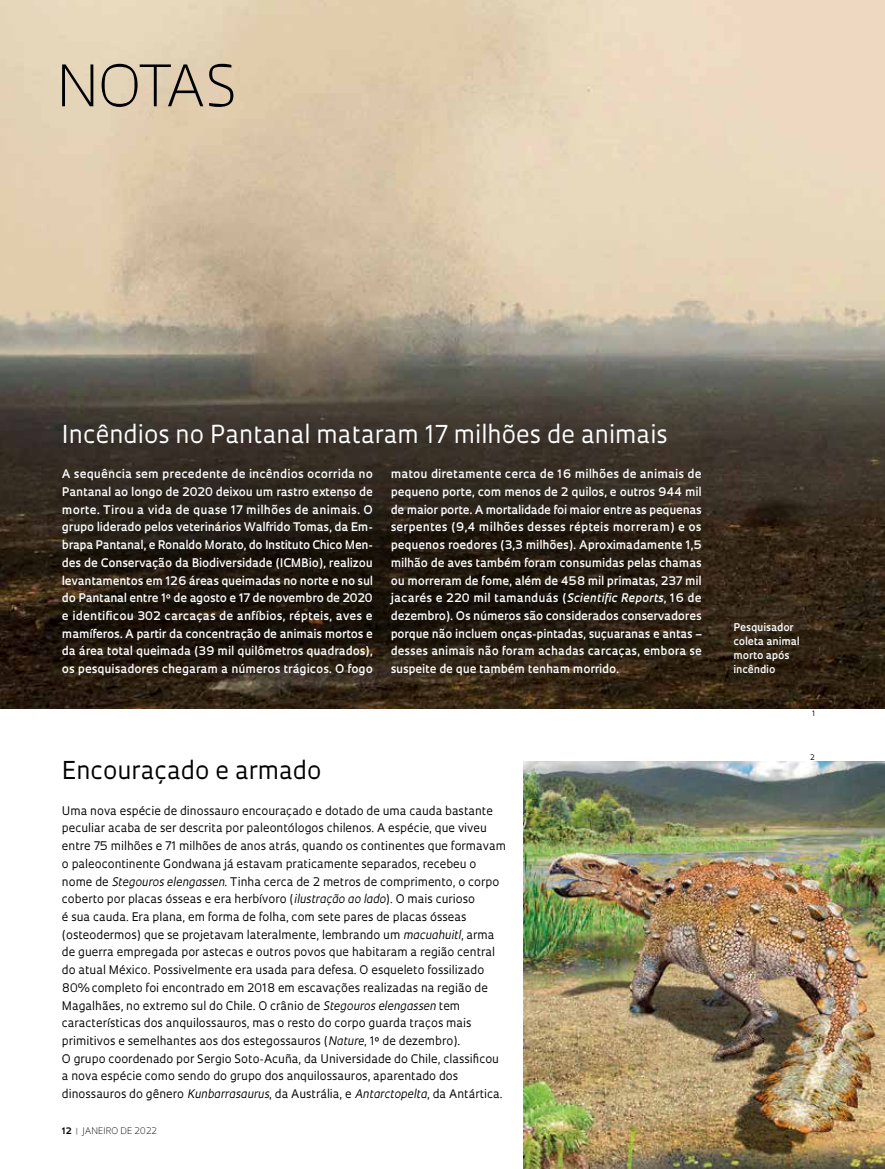
<style>
.page{position:relative;width:885px;height:1169px;background:#fff}
.page>*{position:absolute;margin:0;border:0;box-sizing:border-box;transform-origin:0 0}
.t1{font:300 55.5px "Oculum";letter-spacing:-.035em;color:#000}
.t2{font:24px "Oculum";color:#fff}
.t3{font:24px "Oculum";color:#000}
.t4{font:11.55px/17.7px "Oculum";color:#000}
.t5{font:600 11.55px/17.7px "Oculum";letter-spacing:.01em;color:#fff;text-align:justify}
.t6{font:600 10.35px/14.1px "Oculum";color:#fff}
.t7{font:300 8.7px "Oculum";letter-spacing:.005em;color:#000}
.t8{font:7.35px "Oculum";color:#000}
.s1{font-style:italic}
.s2{font-weight:700}
.s3{font-weight:700;color:#939598}
</style>
<div class="page">
<img style="left:0;top:0;width:885px;height:708px">
<img style="left:524px;top:761px;width:361px;height:407px">
<svg style="left:48px;top:464px;width:663px;height:214px;background:#251c13"></svg>
<h1 class="t1" style="left:57px;top:48px;width:182px">NOTAS</h1>
<h2 class="t2" style="left:62px;top:418px;width:607px">Incêndios no Pantanal mataram 17 milhões de animais</h2>
<p class="t5" style="left:62px;top:464px;width:312px">A sequência sem precedente de incêndios ocorrida no Pantanal ao longo de 2020 deixou um rastro extenso de morte. Tirou a vida de quase 17 milhões de animais. O grupo liderado pelos veterinários Walfrido Tomas, da Em&shy;brapa Pantanal, e Ronaldo Morato, do Instituto Chico Men&shy;des de Conservação da Biodiversidade (ICMBio), realizou levantamentos em 126 áreas queimadas no norte e no sul do Pantanal entre 1º de agosto e 17 de novembro de 2020 e identificou 302 carcaças de anfíbios, répteis, aves e mamíferos. A partir da concentração de animais mortos e da área total queimada (39 mil quilômetros quadrados), os pesquisadores chegaram a números trágicos. O fogo</p>
<p class="t5" style="left:391px;top:464px;width:312px">matou diretamente cerca de 16 milhões de animais de pequeno porte, com menos de 2 quilos, e outros 944 mil de maior porte. A mortalidade foi maior entre as pequenas serpentes (9,4 milhões desses répteis morreram) e os pequenos roedores (3,3 milhões). Aproximadamente 1,5 milhão de aves também foram consumidas pelas chamas ou morreram de fome, além de 458 mil primatas, 237 mil jacarés e 220 mil tamanduás (<span class="s1">Scientific Reports</span>, 16 de dezembro). Os números são considerados conservadores porque não incluem onças-pintadas, suçuaranas e antas – desses animais não foram achadas carcaças, embora se suspeite de que também tenham morrido.</p>
<h2 class="t3" style="left:62px;top:754px;width:261px">Encouraçado e armado</h2>
<p class="t4" style="left:62px;top:801px;width:446px">Uma nova espécie de dinossauro encouraçado e dotado de uma cauda bastante peculiar acaba de ser descrita por paleontólogos chilenos. A espécie, que viveu entre 75 milhões e 71 milhões de anos atrás, quando os continentes que formavam o paleocontinente Gondwana já estavam praticamente separados, recebeu o nome de <span class="s1">Stegouros elengassen</span>. Tinha cerca de 2 metros de comprimento, o corpo coberto por placas ósseas e era herbívoro (<span class="s1">ilustração ao lado</span>). O mais curioso<br>é sua cauda. Era plana, em forma de folha, com sete pares de placas ósseas (osteodermos) que se projetavam lateralmente, lembrando um <span class="s1">macuahuitl</span>, arma de guerra empregada por astecas e outros povos que habitaram a região central do atual México. Possivelmente era usada para defesa. O esqueleto fossilizado 80% completo foi encontrado em 2018 em escavações realizadas na região de Magalhães, no extremo sul do Chile. O crânio de <span class="s1">Stegouros elengassen</span> tem características dos anquilossauros, mas o resto do corpo guarda traços mais primitivos e semelhantes aos dos estegossauros (<span class="s1">Nature</span>, 1º de dezembro).<br>O grupo coordenado por Sergio Soto-Acuña, da Universidade do Chile, classificou a nova espécie como sendo do grupo dos anquilossauros, aparentado dos dinossauros do gênero <span class="s1">Kunbarrasaurus</span>, da Austrália, e <span class="s1">Antarctopelta</span>, da Antártica.</p>
<p class="t7" style="left:62px;top:1124px;width:97px"><span class="s2">12</span> <span class="s3">|</span> JANEIRO DE 2022</p>
<p class="t6" style="left:733px;top:619px;width:68px">Pesquisador coleta animal morto após incêndio</p>
<p class="t8" style="left:812px;top:708px;width:5px">1</p>
<p class="t8" style="left:810px;top:752px;width:6px">2</p>
</div>
